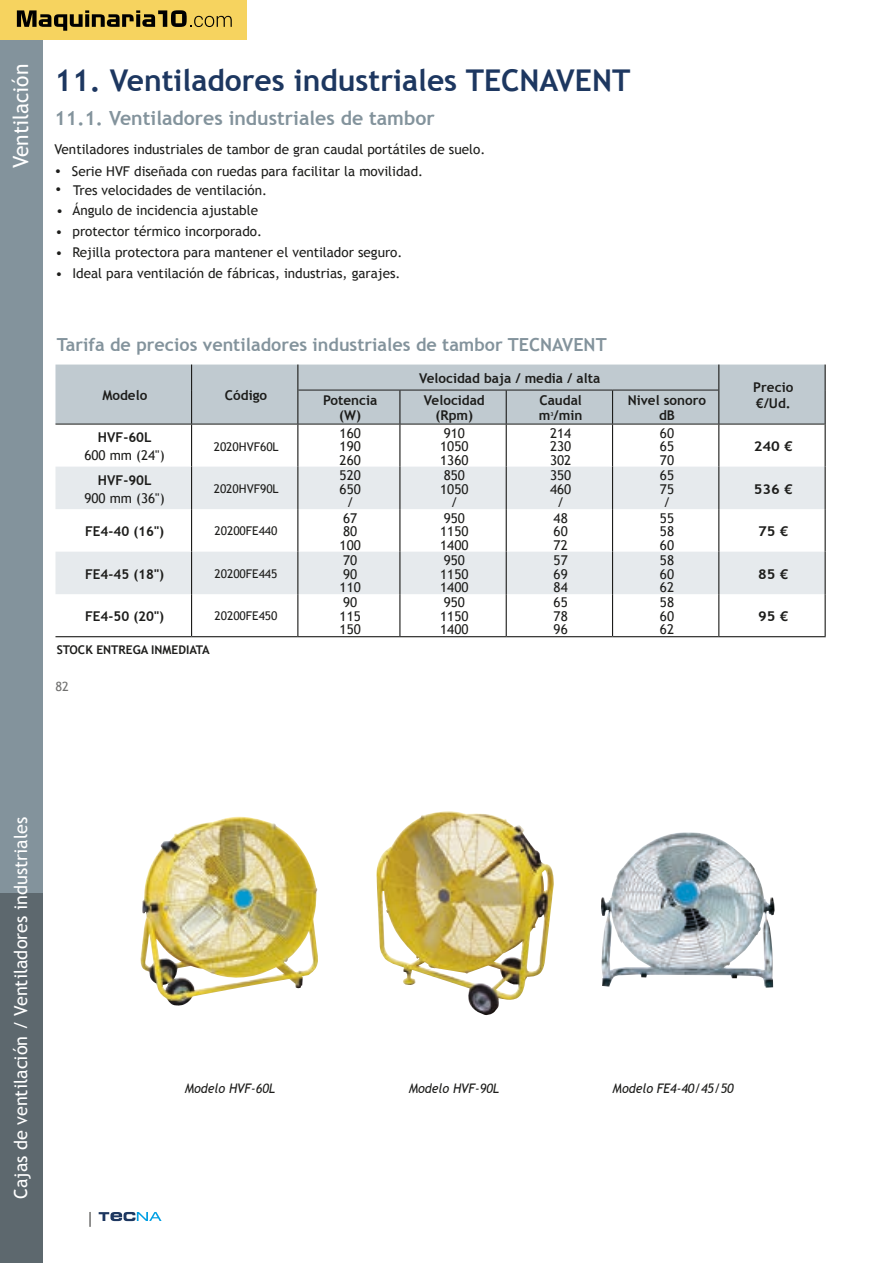
<style>
.page{position:relative;width:893px;height:1263px;background:#fff}
.page>*{position:absolute;margin:0;border:0;box-sizing:border-box;transform-origin:0 0}
.t1{font:700 30px "Trebuchet MS";color:#1d3760}
.t2{font:21px "Trebuchet MS";color:#fff}
.t3{font:700 19.5px "Trebuchet MS";color:#83939c}
.t4{font:700 18px "Trebuchet MS";color:#83939c}
.t5{font:18px "Trebuchet MS";color:#fff}
.t6{font:13.5px/13.5px "Trebuchet MS";color:#1d1d1b;text-align:justify}
.t7{font:700 13.5px/14.9px "Trebuchet MS";color:#1d1d1b;text-align:center}
.t8{font:700 13.5px "Trebuchet MS";color:#1d1d1b;scale:1.1 1}
.t9{font:italic 13.2px "Trebuchet MS";color:#1d1d1b;scale:.95 1}
.t10{font:12.75px "Trebuchet MS";color:#70706f}
.t11{font:12px "Trebuchet MS";color:#1d1d1b}
.t12{font:700 12px "Trebuchet MS";color:#1d1d1b}
.t13{font:700 5.4px "Trebuchet MS";color:#1d1d1b}
</style>
<div class="page">
<svg style="left:89px;top:1212px;width:2px;height:15px"></svg>
<svg style="left:99px;top:1212px;width:63px;height:9px"></svg>
<div style="left:0;top:0;width:43px;height:893px;background:#83939c"></div>
<div style="left:0;top:893px;width:43px;height:370px;background:#5d686e"></div>
<div style="left:55px;top:365px;width:770px;height:59px;background:#c0cad0"></div>
<svg style="left:55px;top:467px;width:770px;height:127px;fill:#e6eaed"></svg>
<hr style="left:191px;top:424px;width:1px;height:43px;background:#1d1d1b">
<hr style="left:297px;top:424px;width:1px;height:43px;background:#1d1d1b">
<hr style="left:399px;top:424px;width:1px;height:43px;background:#1d1d1b">
<hr style="left:506px;top:424px;width:1px;height:43px;background:#1d1d1b">
<hr style="left:612px;top:424px;width:1px;height:43px;background:#1d1d1b">
<hr style="left:718px;top:424px;width:1px;height:43px;background:#1d1d1b">
<hr style="left:191px;top:467px;width:1px;height:42px;background:#1d1d1b">
<hr style="left:297px;top:467px;width:1px;height:42px;background:#1d1d1b">
<hr style="left:399px;top:467px;width:1px;height:42px;background:#1d1d1b">
<hr style="left:506px;top:467px;width:1px;height:42px;background:#1d1d1b">
<hr style="left:612px;top:467px;width:1px;height:42px;background:#1d1d1b">
<hr style="left:718px;top:467px;width:1px;height:42px;background:#1d1d1b">
<hr style="left:191px;top:509px;width:1px;height:43px;background:#1d1d1b">
<hr style="left:297px;top:509px;width:1px;height:43px;background:#1d1d1b">
<hr style="left:399px;top:509px;width:1px;height:43px;background:#1d1d1b">
<hr style="left:506px;top:509px;width:1px;height:43px;background:#1d1d1b">
<hr style="left:612px;top:509px;width:1px;height:43px;background:#1d1d1b">
<hr style="left:718px;top:509px;width:1px;height:43px;background:#1d1d1b">
<hr style="left:191px;top:552px;width:1px;height:42px;background:#1d1d1b">
<hr style="left:297px;top:552px;width:1px;height:42px;background:#1d1d1b">
<hr style="left:399px;top:552px;width:1px;height:42px;background:#1d1d1b">
<hr style="left:506px;top:552px;width:1px;height:42px;background:#1d1d1b">
<hr style="left:612px;top:552px;width:1px;height:42px;background:#1d1d1b">
<hr style="left:718px;top:552px;width:1px;height:42px;background:#1d1d1b">
<hr style="left:191px;top:594px;width:1px;height:42px;background:#1d1d1b">
<hr style="left:297px;top:594px;width:1px;height:42px;background:#1d1d1b">
<hr style="left:399px;top:594px;width:1px;height:42px;background:#1d1d1b">
<hr style="left:506px;top:594px;width:1px;height:42px;background:#1d1d1b">
<hr style="left:612px;top:594px;width:1px;height:42px;background:#1d1d1b">
<hr style="left:718px;top:594px;width:1px;height:42px;background:#1d1d1b">
<svg style="left:191px;top:365px;width:1px;height:25px"></svg>
<svg style="left:297px;top:365px;width:1px;height:25px"></svg>
<svg style="left:718px;top:365px;width:1px;height:25px"></svg>
<hr style="left:191px;top:390px;width:1px;height:34px;background:#1d1d1b">
<hr style="left:297px;top:390px;width:1px;height:34px;background:#1d1d1b">
<hr style="left:399px;top:390px;width:1px;height:34px;background:#1d1d1b">
<hr style="left:506px;top:390px;width:1px;height:34px;background:#1d1d1b">
<hr style="left:612px;top:390px;width:1px;height:34px;background:#1d1d1b">
<hr style="left:718px;top:390px;width:1px;height:34px;background:#1d1d1b">
<hr style="left:298px;top:390px;width:102px;height:1px;background:#1d1d1b">
<hr style="left:400px;top:390px;width:106px;height:1px;background:#1d1d1b">
<hr style="left:506px;top:390px;width:106px;height:1px;background:#1d1d1b">
<hr style="left:612px;top:390px;width:106px;height:1px;background:#1d1d1b">
<hr style="left:55px;top:424px;width:137px;height:1px;background:#1d1d1b">
<hr style="left:192px;top:424px;width:106px;height:1px;background:#1d1d1b">
<hr style="left:298px;top:424px;width:102px;height:1px;background:#1d1d1b">
<hr style="left:400px;top:424px;width:106px;height:1px;background:#1d1d1b">
<hr style="left:506px;top:424px;width:106px;height:1px;background:#1d1d1b">
<hr style="left:612px;top:424px;width:107px;height:1px;background:#1d1d1b">
<hr style="left:719px;top:424px;width:106px;height:1px;background:#1d1d1b">
<hr style="left:55px;top:636px;width:137px;height:1px;background:#1d1d1b">
<hr style="left:192px;top:636px;width:106px;height:1px;background:#1d1d1b">
<hr style="left:298px;top:636px;width:102px;height:1px;background:#1d1d1b">
<hr style="left:400px;top:636px;width:106px;height:1px;background:#1d1d1b">
<hr style="left:506px;top:636px;width:106px;height:1px;background:#1d1d1b">
<hr style="left:612px;top:636px;width:107px;height:1px;background:#1d1d1b">
<hr style="left:719px;top:636px;width:107px;height:1px;background:#1d1d1b">
<svg style="left:825px;top:365px;width:1px;height:25px"></svg>
<hr style="left:825px;top:390px;width:1px;height:34px;background:#1d1d1b">
<hr style="left:825px;top:424px;width:1px;height:43px;background:#1d1d1b">
<hr style="left:825px;top:467px;width:1px;height:42px;background:#1d1d1b">
<hr style="left:825px;top:509px;width:1px;height:43px;background:#1d1d1b">
<hr style="left:825px;top:552px;width:1px;height:42px;background:#1d1d1b">
<hr style="left:825px;top:594px;width:1px;height:42px;background:#1d1d1b">
<img style="left:140px;top:817px;width:178px;height:189px">
<img style="left:376px;top:811px;width:178px;height:204px">
<img style="left:601px;top:832px;width:174px;height:156px">
<div style="left:0;top:0;width:247px;height:40px;background:#f6d35f"></div>
<svg style="left:17px;top:10px;width:215px;height:21px"></svg>
<h2 class="t2" style="left:8px;top:168px;width:106px;rotate:-90deg">Ventilación</h2>
<h1 class="t1" style="left:55px;top:62px;width:577px">11. Ventiladores industriales TECNAVENT</h1>
<h3 class="t3" style="left:55px;top:105px;width:382px">11.1. Ventiladores industriales de tambor</h3>
<p class="t6" style="left:55px;top:142px;width:432px">Ventiladores industriales de tambor de gran caudal portátiles de suelo.</p>
<p class="t6" style="left:55px;top:165px;width:370px">• Serie HVF diseñada con ruedas para facilitar la movilidad.</p>
<p class="t6" style="left:55px;top:183px;width:214px">• Tres velocidades de ventilación.</p>
<p class="t6" style="left:56px;top:204px;width:203px">• Ángulo de incidencia ajustable</p>
<p class="t6" style="left:55px;top:225px;width:208px">• protector térmico incorporado.</p>
<p class="t6" style="left:55px;top:246px;width:348px">• Rejilla protectora para mantener el ventilador seguro.</p>
<p class="t6" style="left:55px;top:266px;width:347px">• Ideal para ventilación de fábricas, industrias, garajes.</p>
<h3 class="t4" style="left:57px;top:333px;width:551px">Tarifa de precios ventiladores industriales de tambor TECNAVENT</h3>
<p class="t7" style="left:102px;top:388px;width:46px">Modelo</p>
<p class="t7" style="left:225px;top:388px;width:44px">Código</p>
<p class="t7" style="left:419px;top:371px;width:183px">Velocidad baja / media / alta</p>
<p class="t7" style="left:753px;top:380px;width:42px">Precio</p>
<p class="t7" style="left:628px;top:393px;width:80px">Nivel sonoro dB</p>
<p class="t7" style="left:424px;top:393px;width:62px">Velocidad (Rpm)</p>
<p class="t7" style="left:539px;top:393px;width:45px;text-align:left">Caudal m /min</p>
<p class="t7" style="left:323px;top:393px;width:56px">Potencia</p>
<p class="t7" style="left:756px;top:396px;width:37px">€/Ud.</p>
<p class="t7" style="left:339px;top:408px;width:23px">(W)</p>
<p class="t13" style="left:550px;top:410px;width:5px">3</p>
<p class="t7" style="left:98px;top:430px;width:55px">HVF-60L</p>
<p class="t6" style="left:84px;top:449px;width:82px">600 mm (24")</p>
<p class="t11" style="left:214px;top:439px;width:66px">2020HVF60L</p>
<p class="t6" style="left:340px;top:426px;width:23px">160<br>190<br>260</p>
<p class="t6" style="left:440px;top:426px;width:30px;text-align:left">910<br>1050<br>1360</p>
<p class="t6" style="left:550px;top:426px;width:23px">214<br>230<br>302</p>
<p class="t6" style="left:660px;top:426px;width:16px">60<br>65<br>70</p>
<p class="t8" style="left:754px;top:438px;width:37px">240 €</p>
<p class="t7" style="left:98px;top:472px;width:55px">HVF-90L</p>
<p class="t6" style="left:84px;top:491px;width:82px">900 mm (36")</p>
<p class="t11" style="left:214px;top:482px;width:66px">2020HVF90L</p>
<p class="t6" style="left:340px;top:469px;width:23px;text-align:center">520<br>650 /</p>
<p class="t6" style="left:440px;top:469px;width:30px;text-align:center">850<br>1050 /</p>
<p class="t6" style="left:550px;top:469px;width:23px;text-align:center">350<br>460 /</p>
<p class="t6" style="left:660px;top:469px;width:16px">65<br>75 /</p>
<p class="t8" style="left:754px;top:480px;width:37px">536 €</p>
<p class="t7" style="left:85px;top:524px;width:80px">FE4-40 (16")</p>
<p class="t11" style="left:214px;top:524px;width:65px">20200FE440</p>
<p class="t6" style="left:340px;top:511px;width:23px;text-align:left">67<br>80<br>100</p>
<p class="t6" style="left:440px;top:511px;width:30px;text-align:left">950<br>1150<br>1400</p>
<p class="t6" style="left:554px;top:511px;width:16px">48<br>60<br>72</p>
<p class="t6" style="left:660px;top:511px;width:16px">55<br>58<br>60</p>
<p class="t8" style="left:758px;top:523px;width:29px">75 €</p>
<p class="t7" style="left:85px;top:566px;width:80px">FE4-45 (18")</p>
<p class="t11" style="left:214px;top:567px;width:65px">20200FE445</p>
<p class="t6" style="left:340px;top:554px;width:23px;text-align:left">70<br>90<br>110</p>
<p class="t6" style="left:440px;top:554px;width:30px;text-align:left">950<br>1150<br>1400</p>
<p class="t6" style="left:554px;top:554px;width:16px">57<br>69<br>84</p>
<p class="t6" style="left:660px;top:554px;width:16px">58<br>60<br>62</p>
<p class="t8" style="left:758px;top:565px;width:29px">85 €</p>
<p class="t7" style="left:85px;top:609px;width:80px">FE4-50 (20")</p>
<p class="t11" style="left:214px;top:609px;width:65px">20200FE450</p>
<p class="t6" style="left:340px;top:596px;width:23px;text-align:left">90<br>115<br>150</p>
<p class="t6" style="left:440px;top:596px;width:30px;text-align:left">950<br>1150<br>1400</p>
<p class="t6" style="left:554px;top:596px;width:16px">65<br>78<br>96</p>
<p class="t6" style="left:660px;top:596px;width:16px">58<br>60<br>62</p>
<p class="t8" style="left:758px;top:607px;width:29px">95 €</p>
<p class="t12" style="left:57px;top:643px;width:154px">STOCK ENTREGA INMEDIATA</p>
<p class="t10" style="left:55px;top:679px;width:15px">82</p>
<h3 class="t5" style="left:10px;top:1199px;width:384px;rotate:-90deg">Cajas de ventilación / Ventiladores industriales</h3>
<p class="t9" style="left:185px;top:1080px;width:97px">Modelo HVF-60L</p>
<p class="t9" style="left:409px;top:1080px;width:97px">Modelo HVF-90L</p>
<p class="t9" style="left:612px;top:1080px;width:129px">Modelo FE4-40/45/50</p>
</div>
